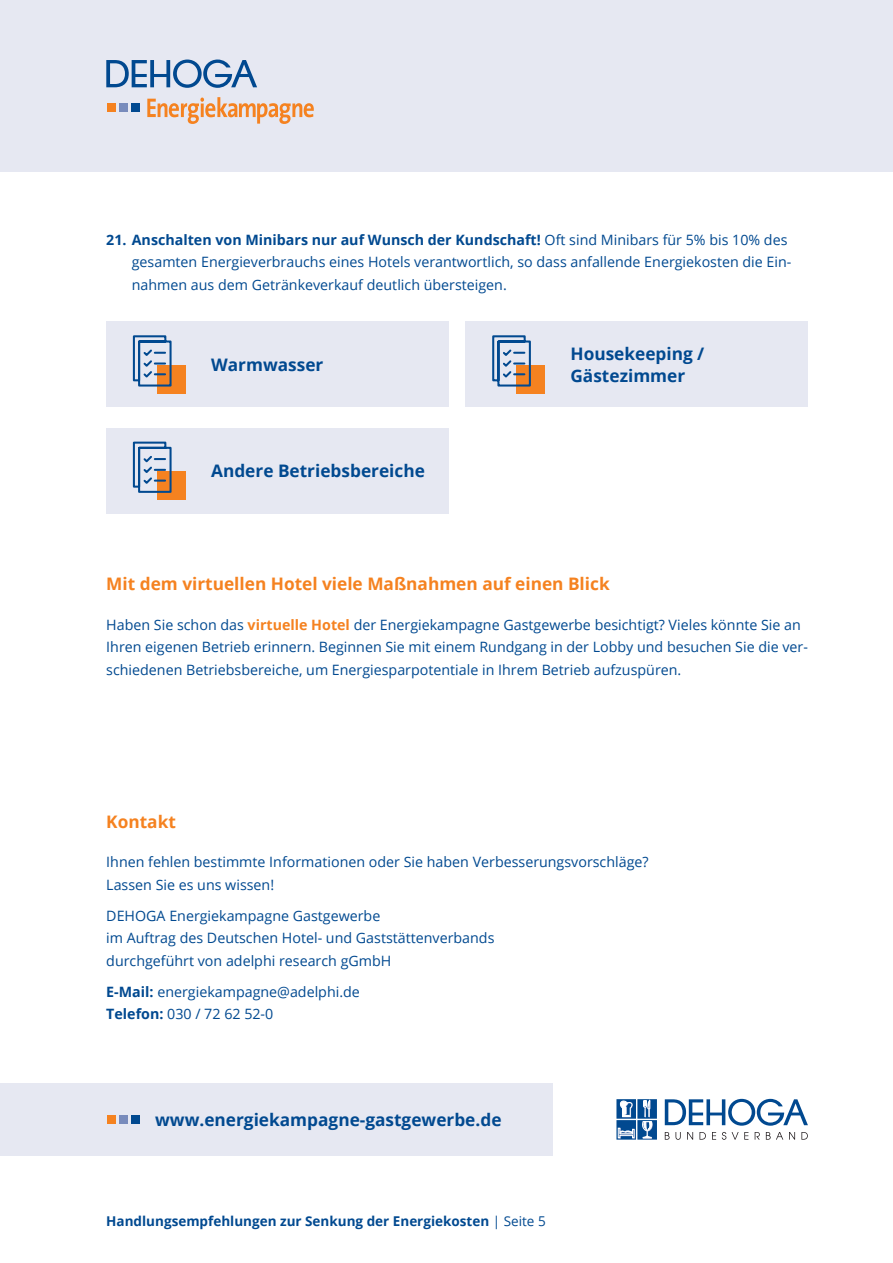
<style>
.page{position:relative;width:893px;height:1263px;background:#fff}
.page>*{position:absolute;margin:0;border:0;box-sizing:border-box;transform-origin:0 0}
.t1{font:700 17.25px/21.8px "Open Sans";color:#014990}
.Headline_3{font:700 17.25px "Open Sans";color:#f58220}
.Fliesstext{font:14.25px/22.5px "Open Sans";color:#014990}
.t2{font:700 13.5px "Open Sans";color:#014990}
.s1{font-weight:700}
.s2{font-weight:700;color:#f58220}
.s3{font-weight:400}
</style>
<div class="page">
<div style="left:0;top:0;width:893px;height:171px;background:#e6e8f2"></div>
<svg style="left:106px;top:60px;width:151px;height:28px"></svg>
<div style="left:132px;top:103px;width:8px;height:8px;background:#014990"></div>
<div style="left:119px;top:103px;width:8px;height:8px;background:#788bbc"></div>
<div style="left:107px;top:103px;width:8px;height:8px;background:#f58220"></div>
<svg style="left:147px;top:97px;width:167px;height:27px"></svg>
<div style="left:0;top:1083px;width:553px;height:72px;background:#e6e8f2"></div>
<div style="left:132px;top:1115px;width:8px;height:8px;background:#014990"></div>
<div style="left:119px;top:1115px;width:8px;height:8px;background:#788bbc"></div>
<div style="left:107px;top:1115px;width:8px;height:8px;background:#f58220"></div>
<svg style="left:616px;top:1099px;width:41px;height:40px"></svg>
<svg style="left:665px;top:1099px;width:143px;height:27px"></svg>
<svg style="left:665px;top:1132px;width:143px;height:8px"></svg>
<div style="left:106px;top:322px;width:343px;height:85px;background:#e6e8f2"></div>
<div style="left:106px;top:428px;width:343px;height:85px;background:#e6e8f2"></div>
<div style="left:466px;top:322px;width:342px;height:85px;background:#e6e8f2"></div>
<div style="left:157px;top:365px;width:28px;height:28px;background:#f58220"></div>
<svg style="left:132px;top:335px;width:40px;height:52px"></svg>
<div style="left:157px;top:471px;width:28px;height:28px;background:#f58220"></div>
<svg style="left:132px;top:441px;width:40px;height:52px"></svg>
<div style="left:516px;top:365px;width:28px;height:28px;background:#f58220"></div>
<svg style="left:492px;top:335px;width:39px;height:52px"></svg>
<p class="Fliesstext" style="left:132px;top:228px;width:661px;text-indent:-26px"><span class="s1">21. Anschalten von Minibars nur auf Wunsch der Kundschaft!</span> Oft sind Minibars für 5% bis 10% des gesamten Energieverbrauchs eines Hotels verantwortlich, so dass anfallende Energiekosten die Ein&shy;nahmen aus dem Getränkeverkauf deutlich übersteigen.</p>
<p class="t1" style="left:211px;top:353px;width:114px">Warmwasser</p>
<p class="t1" style="left:211px;top:460px;width:215px">Andere Betriebsbereiche</p>
<p class="t1" style="left:570px;top:342px;width:135px">Housekeeping /<br>Gästezimmer</p>
<p class="Headline_3" style="left:106px;top:572px;width:505px">Mit dem virtuellen Hotel viele Maßnahmen auf einen Blick</p>
<p class="Fliesstext" style="left:106px;top:613px;width:703px">Haben Sie schon das <span class="s2">virtuelle Hotel</span> der Energiekampagne Gastgewerbe besichtigt? Vieles könnte Sie an<br>Ihren eigenen Betrieb erinnern. Beginnen Sie mit einem Rundgang in der Lobby und besuchen Sie die ver&shy;schiedenen Betriebsbereiche, um Energiesparpotentiale in Ihrem Betrieb aufzuspüren.</p>
<p class="Headline_3" style="left:106px;top:809px;width:71px">Kontakt</p>
<p class="Fliesstext" style="left:106px;top:850px;width:544px">Ihnen fehlen bestimmte Informationen oder Sie haben Verbesserungsvorschläge?<br>Lassen Sie es uns wissen!</p>
<p class="Fliesstext" style="left:106px;top:904px;width:390px">DEHOGA Energiekampagne Gastgewerbe<br>im Auftrag des Deutschen Hotel- und Gaststättenverbands durchgeführt von adelphi research gGmbH</p>
<p class="Fliesstext" style="left:106px;top:980px;width:255px"><span class="s1">E-Mail:</span> energiekampagne@adelphi.de<br><span class="s1">Telefon:</span> 030 / 72 62 52-0</p>
<p class="t1" style="left:155px;top:1108px;width:348px">www.energiekampagne-gastgewerbe.de</p>
<p class="t2" style="left:106px;top:1211px;width:441px">Handlungsempfehlungen zur Senkung der Energiekosten <span class="s3">| Seite 5</span></p>
</div>
